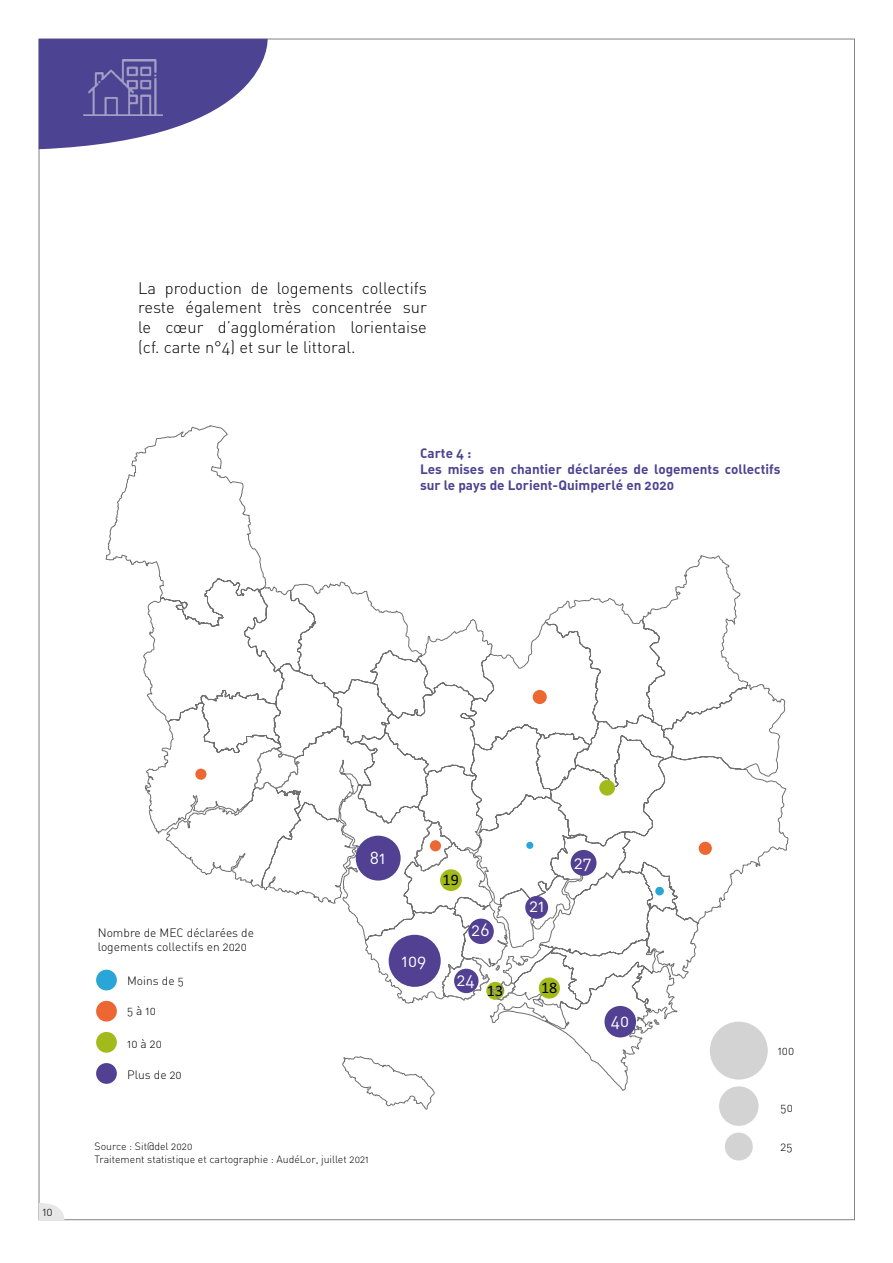
<style>
.page{position:relative;width:893px;height:1263px;background:#fff}
.page>*{position:absolute;margin:0;border:0;box-sizing:border-box;transform-origin:0 0}
.t1{font:17.25px "DIN Regular Alternate";color:#fff}
.t2{font:16.5px/19.8px "DIN Light Alternate";color:#000;text-align:justify}
.t3{font:16.05px "Calibri";color:#000}
.t4{font:13.5px/16.2px "DIN Bold Alternate";color:#4c4392}
.t5{font:12px/14.4px "DIN Light Alternate";color:#000}
.t6{font:10.5px/12.6px "DIN Light Alternate";color:#000}
</style>
<div class="page">
<svg style="left:39px;top:39px;width:235px;height:110px"></svg>
<img style="left:84px;top:60px;width:79px;height:55px">
<svg style="left:39px;top:1203px;width:27px;height:17px"></svg>
<svg style="left:106px;top:425px;width:682px;height:684px"></svg>
<svg style="left:254px;top:747px;width:405px;height:278px"></svg>
<div style="left:389px;top:935px;width:52px;height:52px;background:#524092;border-radius:50%"></div>
<div style="left:356px;top:836px;width:45px;height:44px;background:#524092;border-radius:50%"></div>
<div style="left:604px;top:1006px;width:32px;height:31px;background:#524092;border-radius:50%"></div>
<div style="left:599px;top:780px;width:16px;height:16px;background:#a2bb1b;border-radius:50%"></div>
<div style="left:533px;top:690px;width:14px;height:14px;background:#ec6731;border-radius:50%"></div>
<div style="left:699px;top:842px;width:13px;height:13px;background:#ec6731;border-radius:50%"></div>
<div style="left:195px;top:769px;width:11px;height:11px;background:#ec6731;border-radius:50%"></div>
<div style="left:655px;top:887px;width:9px;height:8px;background:#29a5d8;border-radius:50%"></div>
<svg style="left:414px;top:821px;width:245px;height:204px"></svg>
<div style="left:96px;top:970px;width:21px;height:20px;background:#29a5d8;border-radius:50%"></div>
<div style="left:96px;top:1001px;width:21px;height:20px;background:#ec6731;border-radius:50%"></div>
<div style="left:96px;top:1032px;width:21px;height:21px;background:#a2bb1b;border-radius:50%"></div>
<div style="left:96px;top:1063px;width:21px;height:21px;background:#524092;border-radius:50%"></div>
<div style="left:710px;top:1022px;width:58px;height:57px;background:#d3d3d3;border-radius:50%"></div>
<div style="left:719px;top:1086px;width:40px;height:40px;background:#d3d3d3;border-radius:50%"></div>
<div style="left:725px;top:1132px;width:28px;height:28px;background:#d3d3d3;border-radius:50%"></div>
<p class="t2" style="left:138px;top:278px;width:290px">La production de logements collectifs reste également très concentrée sur le cœur d’agglomération lorientaise (cf. carte n°4) et sur le littoral.</p>
<p class="t4" style="left:420px;top:444px;width:362px">Carte 4 :<br>Les mises en chantier déclarées de logements collectifs sur le pays de Lorient-Quimperlé en 2020</p>
<p class="t5" style="left:42px;top:1204px;width:12px">10</p>
<p class="t5" style="left:98px;top:925px;width:158px">Nombre de MEC déclarées de logements collectifs en 2020</p>
<p class="t5" style="left:127px;top:974px;width:58px">Moins de 5</p>
<p class="t5" style="left:127px;top:1003px;width:30px">5 à 10</p>
<p class="t5" style="left:127px;top:1036px;width:36px">10 à 20</p>
<p class="t5" style="left:127px;top:1068px;width:56px">Plus de 20</p>
<p class="t1" style="left:370px;top:847px;width:17px">81</p>
<p class="t1" style="left:402px;top:950px;width:26px">109</p>
<p class="t3" style="left:443px;top:869px;width:18px">19</p>
<p class="t1" style="left:472px;top:919px;width:19px">26</p>
<p class="t1" style="left:457px;top:969px;width:20px">24</p>
<p class="t3" style="left:487px;top:979px;width:18px">13</p>
<p class="t6" style="left:95px;top:1140px;width:276px">Source : Sit@del 2020<br>Traitement statistique et cartographie : AudéLor, juillet 2021</p>
<p class="t1" style="left:529px;top:895px;width:17px">21</p>
<p class="t1" style="left:574px;top:852px;width:19px">27</p>
<p class="t3" style="left:541px;top:976px;width:18px">18</p>
<p class="t1" style="left:611px;top:1010px;width:20px">40</p>
<p class="t5" style="left:778px;top:1043px;width:18px">100</p>
<p class="t5" style="left:781px;top:1100px;width:14px">50</p>
<p class="t5" style="left:781px;top:1140px;width:13px">25</p>
</div>
